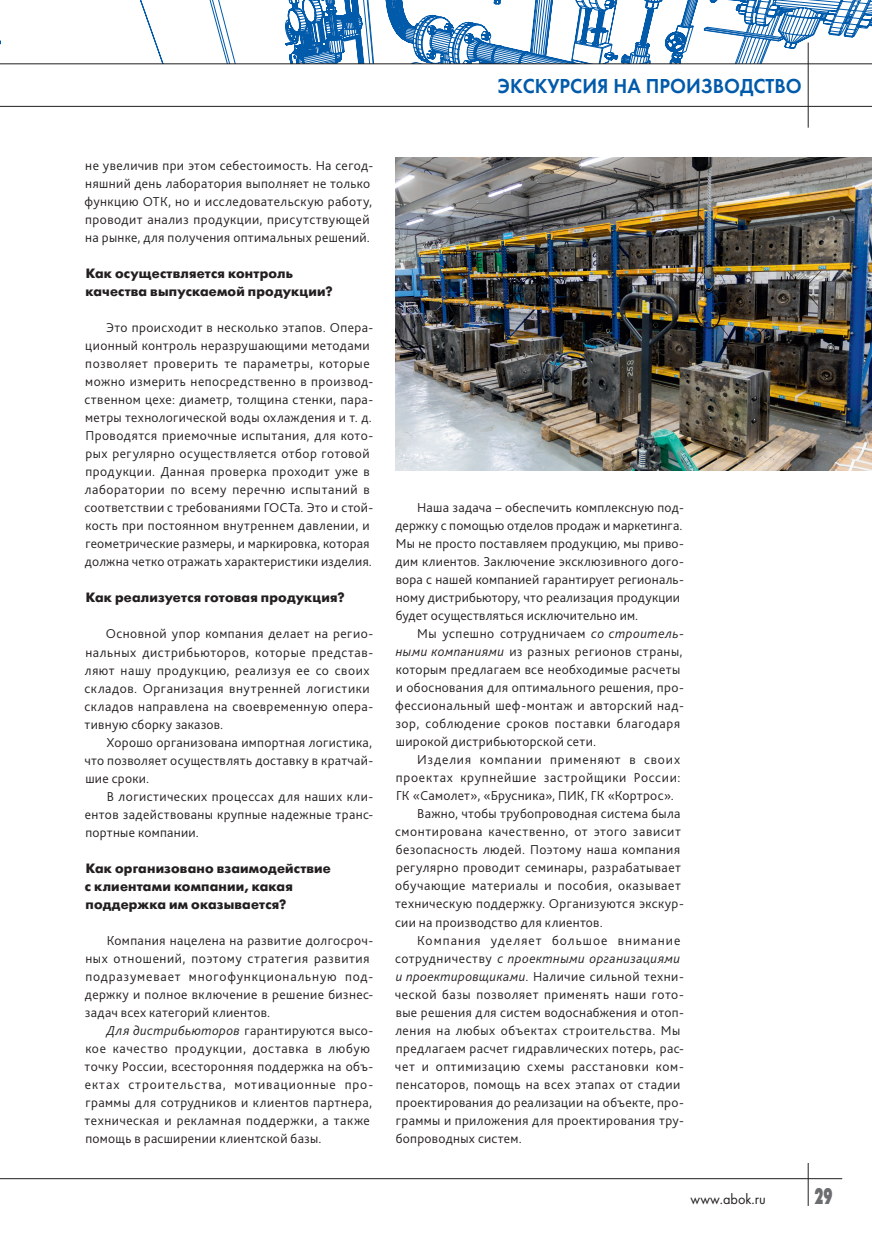
<style>
.page{position:relative;width:872px;height:1234px;background:#fff}
.page>*{position:absolute;margin:0;border:0;box-sizing:border-box;transform-origin:0 0}
.t1{font:22.5px "Futura Futuris XC";color:#6c6d70;scale:.6 1}
.t2{font:21px "Futura Demi";color:#015aaa;scale:.95 1}
.t3{font:15px "Futura";color:#231f20;scale:.95 1}
.t4{font:300 13.5px/18px "Bliss Pro";letter-spacing:.03em;color:#231f20}
.t5{font:700 13.5px/18px "Futura Futuris";letter-spacing:.015em;color:#231f20}
.t6{font:italic 300 13.5px "Bliss Pro";letter-spacing:.03em;color:#231f20}
.t7{font:300 13.5px "Bliss Pro";letter-spacing:.055em;color:#231f20}
.t8{font:300 13.5px "Bliss Pro";letter-spacing:.05em;color:#231f20}
.t9{font:300 13.5px "Bliss Pro";letter-spacing:.065em;color:#231f20}
.t10{font:300 13.5px "Bliss Pro";letter-spacing:.08em;color:#231f20}
.s1{font-style:italic}
.s2{font-style:normal}
</style>
<div class="page">
<hr style="left:0;top:1177px;width:842px;height:1px;background:#231f20">
<hr style="left:808px;top:1162px;width:1px;height:43px;background:#231f20">
<svg style="left:294px;top:64px;width:499px;height:1px"></svg>
<svg style="left:209px;top:0;width:663px;height:63px"></svg>
<hr style="left:0;top:63px;width:872px;height:1px;background:#231f20">
<hr style="left:0;top:106px;width:872px;height:1px;background:#231f20">
<hr style="left:808px;top:43px;width:1px;height:85px;background:#231f20">
<img style="left:395px;top:157px;width:477px;height:313px">
<h2 class="t2" style="left:498px;top:73px;width:321px">ЭКСКУРСИЯ НА ПРОИЗВОДСТВО</h2>
<p class="t4" style="left:85px;top:156px;width:290px">не увеличив при этом себестоимость. На сегод&shy;няшний день лаборатория выполняет не только функцию ОТК, но и исследовательскую работу, проводит анализ продукции, присутствующей на рынке, для получения оптимальных решений.</p>
<p class="t5" style="left:85px;top:265px;width:249px">Как осуществляется контроль качества выпускаемой продукции?</p>
<p class="t4" style="left:85px;top:318px;width:290px;text-indent:22px">Это происходит в несколько этапов. Опера&shy;ционный контроль неразрушающими методами позволяет проверить те параметры, которые можно измерить непосредственно в производ&shy;ственном цехе: диаметр, толщина стенки, пара&shy;метры технологической воды охлаждения и т. д.<br>Проводятся приемочные испытания, для кото&shy;рых регулярно осуществляется отбор готовой продукции. Данная проверка проходит уже в лаборатории по всему перечню испытаний в соответствии с требованиями ГОСТа. Это и стой&shy;кость при постоянном внутреннем давлении, и геометрические размеры, и маркировка, которая должна четко отражать характеристики изделия.</p>
<p class="t5" style="left:86px;top:589px;width:260px">Как реализуется готовая продукция?</p>
<p class="t4" style="left:85px;top:624px;width:290px;text-indent:21px">Основной упор компания делает на регио&shy;нальных дистрибьюторов, которые представ&shy;ляют нашу продукцию, реализуя ее со своих складов. Организация внутренней логистики складов направлена на своевременную опера&shy;тивную сборку заказов.</p>
<p class="t4" style="left:84px;top:732px;width:290px;text-align:justify;text-indent:22px">Хорошо организована импортная логистика, что позволяет осуществлять доставку в кратчай&shy;шие сроки.</p>
<p class="t4" style="left:85px;top:786px;width:290px;text-align:justify;text-indent:22px">В логистических процессах для наших кли&shy;ентов задействованы крупные надежные транс&shy;портные компании.</p>
<p class="t5" style="left:85px;top:859px;width:248px">Как организовано взаимодействие с клиентами компании, какая поддержка им оказывается?</p>
<p class="t4" style="left:85px;top:930px;width:290px;text-indent:22px">Компания нацелена на развитие долгосроч&shy;ных отношений, поэтому стратегия развития подразумевает многофункциональную под&shy;держку и полное включение в решение бизнес&shy;задач всех категорий клиентов.</p>
<p class="t4" style="left:85px;top:1020px;width:290px;text-indent:22px"><span class="s1">Для дистрибьюторов</span> гарантируются высо&shy;кое качество продукции, доставка в любую точку России, всесторонняя поддержка на объ&shy;ектах строительства, мотивационные про&shy;граммы для сотрудников и клиентов партнера, техническая и рекламная поддержки, а также помощь в расширении клиентской базы.</p>
<p class="t4" style="left:395px;top:498px;width:290px;text-indent:22px">Наша задача – обеспечить комплексную под&shy;держку с помощью отделов продаж и маркетинга.<br>Мы не просто поставляем продукцию, мы приво&shy;дим клиентов. Заключение эксклюзивного дого&shy;вора с нашей компанией гарантирует региональ&shy;ному дистрибьютору, что реализация продукции будет осуществляться исключительно им.</p>
<p class="t4" style="left:395px;top:624px;width:290px;text-indent:22px">Мы успешно сотрудничаем <span class="s1">со строитель&shy;ными компаниями</span> из разных регионов страны, которым предлагаем все необходимые расчеты и обоснования для оптимального решения, про&shy;фессиональный шеф-монтаж и авторский над&shy;зор, соблюдение сроков поставки благодаря широкой дистрибьюторской сети.</p>
<p class="t9" style="left:417px;top:751px;width:264px">Изделия компании применяют в своих</p>
<p class="t7" style="left:396px;top:769px;width:286px">проектах крупнейшие застройщики России:</p>
<p class="t4" style="left:396px;top:786px;width:279px">ГК «Самолет», «Брусника», ПИК, ГК «Кортрос».</p>
<p class="t4" style="left:417px;top:804px;width:265px">Важно, чтобы трубопроводная система была</p>
<p class="t4" style="left:395px;top:822px;width:287px">смонтирована качественно, от этого зависит</p>
<p class="t4" style="left:396px;top:840px;width:286px">безопасность людей. Поэтому наша компания</p>
<p class="t4" style="left:396px;top:858px;width:286px">регулярно проводит семинары, разрабатывает</p>
<p class="t4" style="left:395px;top:876px;width:287px">обучающие материалы и пособия, оказывает</p>
<p class="t4" style="left:395px;top:894px;width:290px">техническую поддержку. Организуются экскур-</p>
<p class="t4" style="left:395px;top:912px;width:209px">сии на производство для клиентов.</p>
<p class="t10" style="left:417px;top:931px;width:265px">Компания уделяет большое внимание</p>
<p class="t6" style="left:395px;top:949px;width:287px"><span class="s2">сотрудничеству</span> с проектными организациями</p>
<p class="t4" style="left:396px;top:966px;width:290px"><span class="s1">и проектировщиками</span>. Наличие сильной техни-</p>
<p class="t4" style="left:395px;top:984px;width:290px">ческой базы позволяет применять наши гото-</p>
<p class="t4" style="left:396px;top:1002px;width:289px">вые решения для систем водоснабжения и отоп-</p>
<p class="t4" style="left:395px;top:1020px;width:286px">ления на любых объектах строительства. Мы</p>
<p class="t4" style="left:396px;top:1038px;width:289px">предлагаем расчет гидравлических потерь, рас-</p>
<p class="t8" style="left:395px;top:1057px;width:290px">чет и оптимизацию схемы расстановки ком-</p>
<p class="t4" style="left:396px;top:1074px;width:286px">пенсаторов, помощь на всех этапах от стадии</p>
<p class="t4" style="left:396px;top:1092px;width:289px">проектирования до реализации на объекте, про-</p>
<p class="t4" style="left:396px;top:1110px;width:289px">граммы и приложения для проектирования тру-</p>
<p class="t4" style="left:396px;top:1128px;width:127px">бопроводных систем.</p>
<p class="t3" style="left:690px;top:1189px;width:80px">www.abok.ru</p>
<h1 class="t1" style="left:814px;top:1183px;width:32px">29</h1>
</div>
